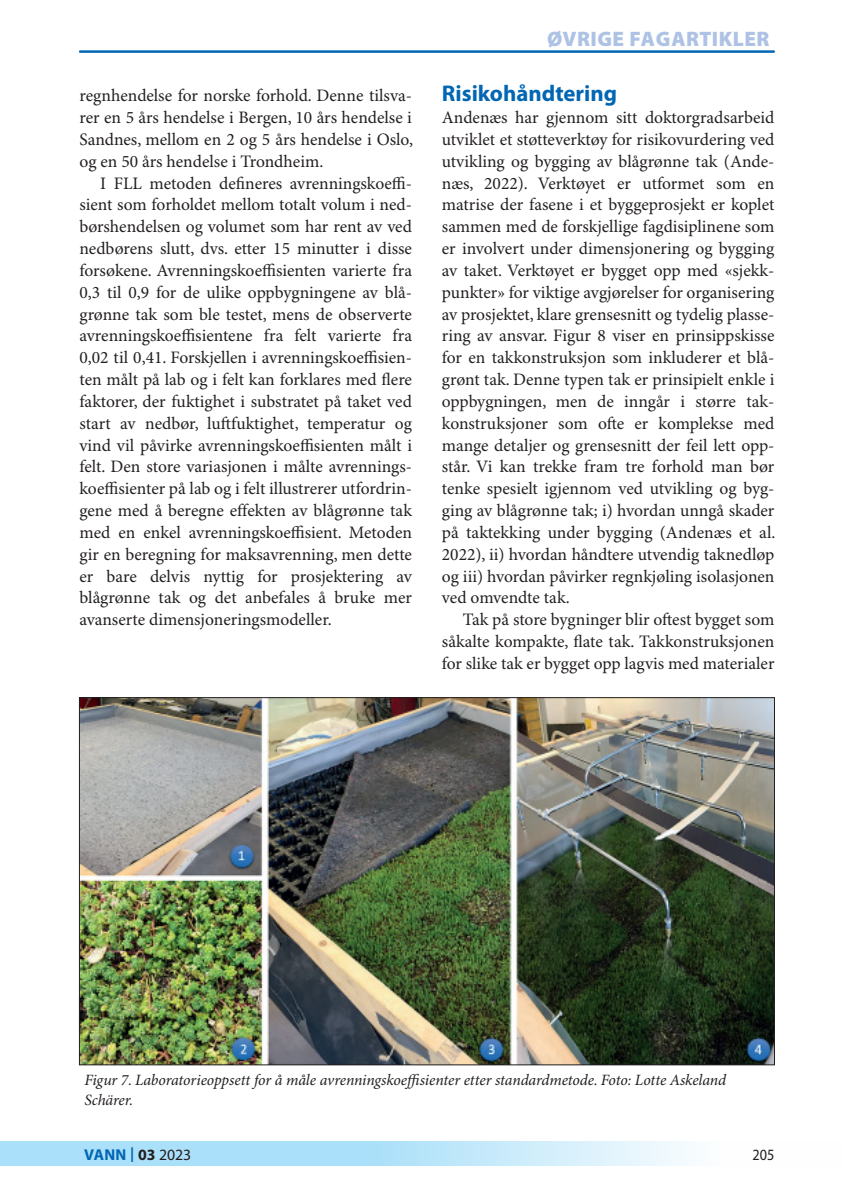
<style>
.page{position:relative;width:844px;height:1191px;background:#fff}
.page>*{position:absolute;margin:0;border:0;box-sizing:border-box;transform-origin:0 0}
.t1{font:700 22.75px "Myriad Pro";color:#0166b3}
.t2{font:900 21px "Myriad Pro";letter-spacing:.02em;color:#adc2e4}
.t3{font:17.5px/21.9px "Minion Pro";color:#231f20;text-align:justify}
.t4{font:italic 15.75px/19.2px "Minion Pro";letter-spacing:-.01em;color:#231f20}
.t5{font:700 15.75px "Myriad Pro";letter-spacing:.01em;color:#0166b3}
.t6{font:15.75px "Myriad Pro";color:#231f20;scale:.9 1}
.s1{font-weight:400;font-size:21.88px}
.s2{color:#231f20}
.s3{font-weight:400;color:#231f20}
</style>
<div class="page">
<svg style="left:1px;top:1141px;width:687px;height:25px;background:#bbe6fa"></svg>
<svg style="left:0;top:1141px;width:1px;height:25px"></svg>
<hr style="left:79px;top:51px;width:695px;height:1px;background:#0166b3">
<img style="left:81px;top:699px;width:691px;height:364px">
<p class="t3" style="left:79px;top:85px;width:335px">regnhendelse for norske forhold. Denne tilsva&shy;rer en 5 års hendelse i Bergen, 10 års hendelse i Sandnes, mellom en 2 og 5 års hendelse i Oslo, og en 50 års hendelse i Trondheim.</p>
<p class="t3" style="left:79px;top:173px;width:334px;text-indent:21px">I FLL metoden defineres avrenningskoeffi&shy;sient som forholdet mellom totalt volum i ned&shy;børshendelsen og volumet som har rent av ved nedbørens slutt, dvs. etter 15 minutter i disse forsøkene. Avrenningskoeffisienten varierte fra 0,3 til 0,9 for de ulike oppbygningene av blå&shy;grønne tak som ble testet, mens de observerte avrenningskoeffisientene fra felt varierte fra 0,02 til 0,41. Forskjellen i avrenningskoeffisien&shy;ten målt på lab og i felt kan forklares med flere faktorer, der fuktighet i substratet på taket ved start av nedbør, luftfuktighet, temperatur og vind vil påvirke avrenningskoeffisienten målt i felt. Den store variasjonen i målte avrennings&shy;koeffisienter på lab og i felt illustrerer utfordrin&shy;gene med å beregne effekten av blågrønne tak med en enkel avrenningskoeffisient. Metoden gir en beregning for maksavrenning, men dette er bare delvis nyttig for prosjektering av blågrønne tak og det anbefales å bruke mer avanserte dimensjoneringsmodeller.</p>
<p class="t2" style="left:547px;top:27px;width:224px">ØVRIGE FAGARTIKLER</p>
<p class="t2" style="left:459px;top:27px;width:208px">FAGFELLEVURDERTE</p>
<h1 class="t1" style="left:441px;top:81px;width:177px">Risikohåndtering</h1>
<p class="t3" style="left:441px;top:107px;width:335px">Andenæs har gjennom sitt doktorgradsarbeid utviklet et støtteverktøy for risikovurdering ved utvikling og bygging av blågrønne tak (Ande&shy;næs, 2022). Verktøyet er utformet som en matrise der fasene i et byggeprosjekt er koplet sammen med de forskjellige fagdisiplinene som er involvert under dimensjonering og bygging av taket. Verktøyet er bygget opp med «sjekk&shy;punkter» for viktige avgjørelser for organisering av prosjektet, klare grensesnitt og tydelig plasse&shy;ring av ansvar. Figur 8 viser en prinsippskisse for en takkonstruksjon som inkluderer et blå&shy;grønt tak. Denne typen tak er prinsipielt enkle i oppbygningen, men de inngår i større tak&shy;konstruksjoner som ofte er komplekse med mange detaljer og grensesnitt der feil lett opp&shy;står. Vi kan trekke fram tre forhold man bør tenke spesielt igjennom ved utvikling og byg&shy;ging av blågrønne tak; i) hvordan unngå skader på taktekking under bygging (Andenæs et al.<br>2022), ii) hvordan håndtere utvendig taknedløp og iii) hvordan påvirker regnkjøling isolasjonen ved omvendte tak.</p>
<p class="t3" style="left:441px;top:609px;width:334px;text-indent:21px">Tak på store bygninger blir oftest bygget som såkalte kompakte, flate tak. Takkonstruksjonen for slike tak er bygget opp lagvis med materialer</p>
<p class="t4" style="left:84px;top:1071px;width:643px">Figur 7. Laboratorieoppsett for å måle avrenningskoeffisienter etter standardmetode. Foto: Lotte Askeland<br>Schärer.</p>
<p class="t5" style="left:84px;top:1146px;width:109px">VANN <span class="s1">I</span> <span class="s2">03</span> <span class="s3">2023</span></p>
<p class="t6" style="left:752px;top:1146px;width:26px">205</p>
</div>
